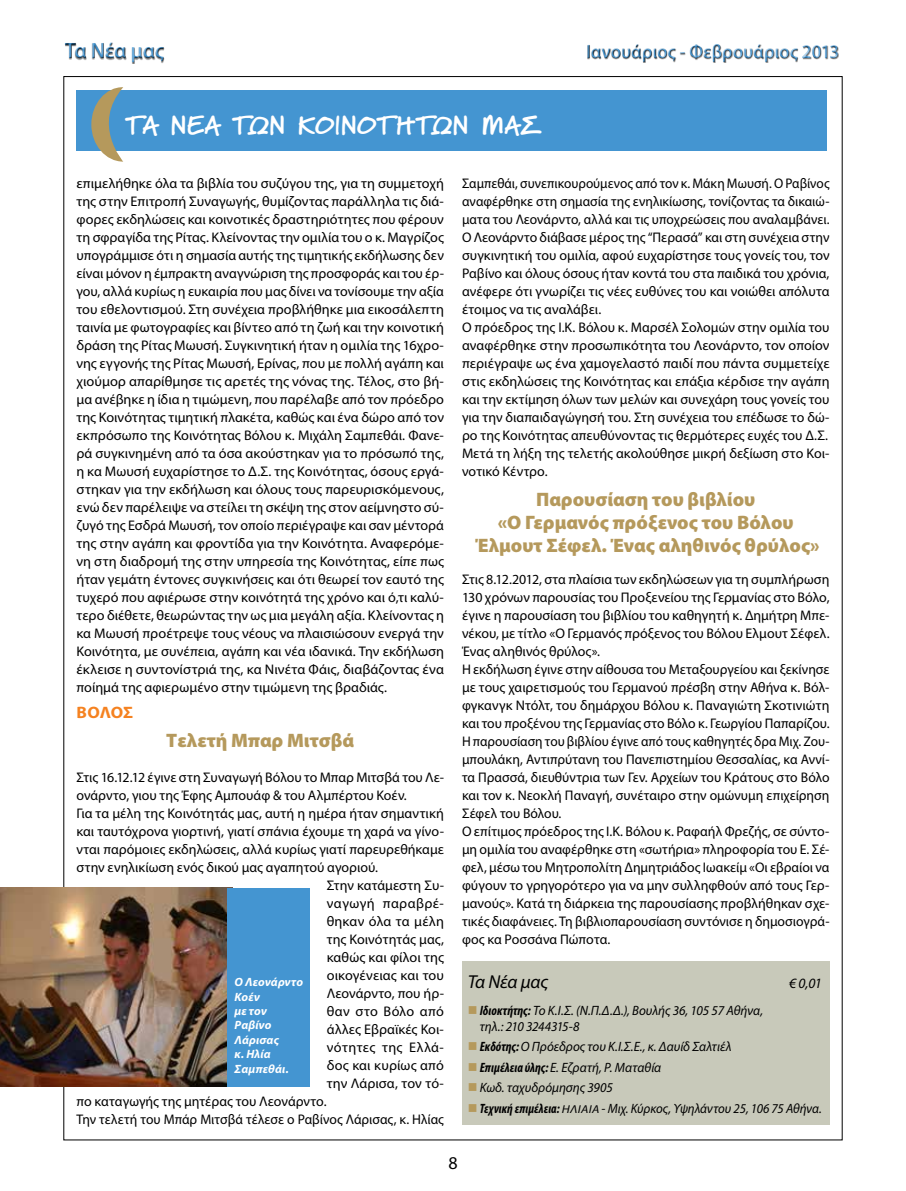
<style>
.page{position:relative;width:906px;height:1191px;background:#fff}
.page>*{position:absolute;margin:0;border:0;box-sizing:border-box;transform-origin:0 0}
.t1{font:900 26.25px "PF Notepad";letter-spacing:.005em;color:#fff;scale:1.04 1}
.t2{font:600 22.5px "Myriad Pro";letter-spacing:-.01em;color:#4495d1;scale:.95 1}
.t3{font:600 19.65px "Myriad Pro";letter-spacing:-.005em;color:#4495d1;scale:.95 1}
.t4{font:900 19.5px/23.4px "Myriad Pro";color:#b5995c;text-align:center}
.t5{font:italic 18.75px "Myriad Pro";letter-spacing:-.015em;color:#000}
.t6{font:18px "Myriad Pro";color:#000}
.t7{font:700 16.65px "Myriad Pro";letter-spacing:-.005em;color:#f58220;scale:1.05 1}
.t8{font:italic 14.25px "Myriad Pro";color:#000}
.t9{font:13.95px/18px "Myriad Pro";color:#000;text-align:justify}
.t10{font:13.95px/18px "Myriad Pro";color:#000;scale:.96 1}
.t11{font:13.95px "Myriad Pro";letter-spacing:.025em;color:#000}
.t12{font:13.95px "Myriad Pro";letter-spacing:.035em;color:#000}
.t13{font:italic 13.5px/16.2px "Myriad Pro";letter-spacing:-.005em;color:#000}
.t14{font:italic 13.5px "Myriad Pro";letter-spacing:-.005em;color:#000;scale:.95 1}
.t15{font:italic 700 12px/14.4px "Myriad Pro";letter-spacing:.015em;color:#fff}
.s1{color:#b5995c}
.s2{font-weight:700;font-stretch:condensed}
.s3{font-size:11.55px}
</style>
<div class="page">
<div style="left:63px;top:42px;width:102px;height:22px;background:#000;opacity:.75"></div>
<div style="left:586px;top:44px;width:254px;height:20px;background:#000;opacity:.75"></div>
<div style="left:462px;top:961px;width:367px;height:164px;background:#c8c9ba"></div>
<img style="left:0;top:888px;width:227px;height:198px">
<div style="left:76px;top:90px;width:750px;height:60px;background:#4495d1"></div>
<svg style="left:91px;top:87px;width:32px;height:75px"></svg>
<div style="left:227px;top:888px;width:83px;height:198px;background:#4495d1"></div>
<h2 class="t2" style="left:65px;top:36px;width:106px">Τα Νέα μας</h2>
<h3 class="t3" style="left:586px;top:39px;width:268px">Ιανουάριος - Φεβρουάριος 2013</h3>
<h1 class="t1" style="left:125px;top:109px;width:400px">ΤΑ ΝΕΑ ΤΩΝ ΚΟΙΝΟΤΗΤΩΝ ΜΑΣ</h1>
<p class="t9" style="left:76px;top:174px;width:369px">επιμελήθηκε όλα τα βιβλία του συζύγου της, για τη συμμετοχή της στην Επιτροπή Συναγωγής, θυμίζοντας παράλληλα τις διά&shy;φορες εκδηλώσεις και κοινοτικές δραστηριότητες που φέρουν τη σφραγίδα της Ρίτας. Κλείνοντας την ομιλία του ο κ. Μαγρίζος υπογράμμισε ότι η σημασία αυτής της τιμητικής εκδήλωσης δεν είναι μόνον η έμπρακτη αναγνώριση της προσφοράς και του έρ&shy;γου, αλλά κυρίως η ευκαιρία που μας δίνει να τονίσουμε την αξία του εθελοντισμού. Στη συνέχεια προβλήθηκε μια εικοσάλεπτη ταινία με φωτογραφίες και βίντεο από τη ζωή και την κοινοτική δράση της Ρίτας Μωυσή. Συγκινητική ήταν η ομιλία της 16χρο&shy;νης εγγονής της Ρίτας Μωυσή, Ερίνας, που με πολλή αγάπη και χιούμορ απαρίθμησε τις αρετές της νόνας της. Τέλος, στο βή&shy;μα ανέβηκε η ίδια η τιμώμενη, που παρέλαβε από τον πρόεδρο της Κοινότητας τιμητική πλακέτα, καθώς και ένα δώρο από τον εκπρόσωπο της Κοινότητας Βόλου κ. Μιχάλη Σαμπεθάι. Φανε&shy;ρά συγκινημένη από τα όσα ακούστηκαν για το πρόσωπό της, η κα Μωυσή ευχαρίστησε το Δ.Σ. της Κοινότητας, όσους εργά&shy;στηκαν για την εκδήλωση και όλους τους παρευρισκόμενους, ενώ δεν παρέλειψε να στείλει τη σκέψη της στον αείμνηστο σύ&shy;ζυγό της Εσδρά Μωυσή, τον οποίο περιέγραψε και σαν μέντορά της στην αγάπη και φροντίδα για την Κοινότητα. Αναφερόμε&shy;νη στη διαδρομή της στην υπηρεσία της Κοινότητας, είπε πως ήταν γεμάτη έντονες συγκινήσεις και ότι θεωρεί τον εαυτό της τυχερό που αφιέρωσε στην κοινότητά της χρόνο και ό,τι καλύ&shy;τερο διέθετε, θεωρώντας την ως μια μεγάλη αξία. Κλείνοντας η κα Μωυσή προέτρεψε τους νέους να πλαισιώσουν ενεργά την Κοινότητα, με συνέπεια, αγάπη και νέα ιδανικά. Την εκδήλωση έκλεισε η συντονίστριά της, κα Νινέτα Φάις, διαβάζοντας ένα ποίημά της αφιερωμένο στην τιμώμενη της βραδιάς.</p>
<p class="t7" style="left:77px;top:701px;width:55px">ΒΟΛΟΣ</p>
<h3 class="t4" style="left:166px;top:728px;width:189px">Τελετή Μπαρ Μιτσβά</h3>
<p class="t9" style="left:76px;top:768px;width:369px">Στις 16.12.12 έγινε στη Συναγωγή Βόλου το Μπαρ Μιτσβά του Λε-</p>
<p class="t9" style="left:76px;top:786px;width:332px">ονάρντο, γιου της Έφης Αμπουάφ &amp; του Αλμπέρτου Κοέν.</p>
<p class="t9" style="left:76px;top:804px;width:369px">Για τα μέλη της Κοινότητάς μας, αυτή η ημέρα ήταν σημαντική</p>
<p class="t9" style="left:76px;top:822px;width:369px">και ταυτόχρονα γιορτινή, γιατί σπάνια έχουμε τη χαρά να γίνο-</p>
<p class="t9" style="left:76px;top:840px;width:369px">νται παρόμοιες εκδηλώσεις, αλλά κυρίως γιατί παρευρεθήκαμε</p>
<p class="t9" style="left:76px;top:858px;width:303px">στην ενηλικίωση ενός δικού μας αγαπητού αγοριού.</p>
<p class="t9" style="left:327px;top:876px;width:119px">Στην κατάμεστη Συ-</p>
<p class="t12" style="left:327px;top:895px;width:119px">ναγωγή παραβρέ-</p>
<p class="t9" style="left:327px;top:912px;width:119px">θηκαν όλα τα μέλη</p>
<p class="t9" style="left:327px;top:930px;width:119px">της Κοινότητάς μας,</p>
<p class="t9" style="left:327px;top:948px;width:119px">καθώς και φίλοι της</p>
<p class="t9" style="left:327px;top:966px;width:119px">οικογένειας και του</p>
<p class="t9" style="left:327px;top:984px;width:119px">Λεονάρντο, που ήρ-</p>
<p class="t11" style="left:327px;top:1003px;width:119px">θαν στο Βόλο από</p>
<p class="t9" style="left:327px;top:1020px;width:119px">άλλες Εβραϊκές Κοι-</p>
<p class="t11" style="left:327px;top:1039px;width:119px">νότητες της Ελλά-</p>
<p class="t9" style="left:327px;top:1056px;width:119px">δος και κυρίως από</p>
<p class="t9" style="left:327px;top:1074px;width:119px">την Λάρισα, τον τό-</p>
<p class="t9" style="left:76px;top:1092px;width:252px">πο καταγωγής της μητέρας του Λεονάρντο.</p>
<p class="t9" style="left:76px;top:1110px;width:369px">Την τελετή του Μπάρ Μιτσβά τέλεσε ο Ραβίνος Λάρισας, κ. Ηλίας</p>
<p class="t15" style="left:235px;top:974px;width:70px">Ο Λεονάρντο<br>Κοέν<br>με τον<br>Ραβίνο<br>Λάρισας<br>κ. Ηλία<br>Σαμπεθάι.</p>
<p class="t10" style="left:462px;top:174px;width:384px">Σαμπεθάι, συνεπικουρούμενος από τον κ. Μάκη Μωυσή. Ο Ραβίνος αναφέρθηκε στη σημασία της ενηλικίωσης, τονίζοντας τα δικαιώ&shy;ματα του Λεονάρντο, αλλά και τις υποχρεώσεις που αναλαμβάνει.<br>Ο Λεονάρντο διάβασε μέρος της “Περασά” και στη συνέχεια στην συγκινητική του ομιλία, αφού ευχαρίστησε τους γονείς του, τον Ραβίνο και όλους όσους ήταν κοντά του στα παιδικά του χρόνια, ανέφερε ότι γνωρίζει τις νέες ευθύνες του και νοιώθει απόλυτα έτοιμος να τις αναλάβει.<br>Ο πρόεδρος της Ι.Κ. Βόλου κ. Μαρσέλ Σολομών στην ομιλία του αναφέρθηκε στην προσωπικότητα του Λεονάρντο, τον οποίον περιέγραψε ως ένα χαμογελαστό παιδί που πάντα συμμετείχε στις εκδηλώσεις της Κοινότητας και επάξια κέρδισε την αγάπη και την εκτίμηση όλων των μελών και συνεχάρη τους γονείς του για την διαπαιδαγώγησή του. Στη συνέχεια του επέδωσε το δώ&shy;ρο της Κοινότητας απευθύνοντας τις θερμότερες ευχές του Δ.Σ.<br>Μετά τη λήξη της τελετής ακολούθησε μικρή δεξίωση στο Κοι&shy;νοτικό Κέντρο.</p>
<h3 class="t4" style="left:475px;top:486px;width:346px">Παρουσίαση του βιβλίου<br>«Ο Γερμανός πρόξενος του Βόλου<br>Έλμουτ Σέφελ. Ένας αληθινός θρύλος»</h3>
<p class="t9" style="left:462px;top:570px;width:369px;text-align:left">Στις 8.12.2012, στα πλαίσια των εκδηλώσεων για τη συμπλήρωση 130 χρόνων παρουσίας του Προξενείου της Γερμανίας στο Βόλο, έγινε η παρουσίαση του βιβλίου του καθηγητή κ. Δημήτρη Μπε&shy;νέκου, με τίτλο «Ο Γερμανός πρόξενος του Βόλου Ελμουτ Σέφελ.<br>Ένας αληθινός θρύλος».<br>Η εκδήλωση έγινε στην αίθουσα του Μεταξουργείου και ξεκίνησε με τους χαιρετισμούς του Γερμανού πρέσβη στην Αθήνα κ. Βόλ&shy;φγκανγκ Ντόλτ, του δημάρχου Βόλου κ. Παναγιώτη Σκοτινιώτη και του προξένου της Γερμανίας στο Βόλο κ. Γεωργίου Παπαρίζου.<br>Η παρουσίαση του βιβλίου έγινε από τους καθηγητές δρα Μιχ. Ζου&shy;μπουλάκη, Αντιπρύτανη του Πανεπιστημίου Θεσσαλίας, κα Αννί&shy;τα Πρασσά, διευθύντρια των Γεν. Αρχείων του Κράτους στο Βόλο και τον κ. Νεοκλή Παναγή, συνέταιρο στην ομώνυμη επιχείρηση Σέφελ του Βόλου.<br>Ο επίτιμος πρόεδρος της Ι.Κ. Βόλου κ. Ραφαήλ Φρεζής, σε σύντο&shy;μη ομιλία του αναφέρθηκε στη «σωτήρια» πληροφορία του Ε. Σέ&shy;φελ, μέσω του Μητροπολίτη Δημητριάδος Ιωακείμ «Οι εβραίοι να φύγουν το γρηγορότερο για να μην συλληφθούν από τους Γερ&shy;μανούς». Κατά τη διάρκεια της παρουσίασης προβλήθηκαν σχε&shy;τικές διαφάνειες. Τη βιβλιοπαρουσίαση συντόνισε η δημοσιογρά&shy;φος κα Ροσσάνα Πώποτα.</p>
<h3 class="t5" style="left:468px;top:970px;width:82px">Τα Νέα μας</h3>
<p class="t8" style="left:789px;top:974px;width:34px">€ 0,01</p>
<p class="t13" style="left:480px;top:1002px;width:285px;text-indent:-12px"><span class="s1">■</span> <span class="s2">Iδιοκτήτης:</span> Tο K.I.Σ. (N.Π.Δ.Δ.), Βουλής 36, 105 57 Aθήνα, τηλ.: 210 3244315-8</p>
<p class="t13" style="left:468px;top:1038px;width:265px"><span class="s1">■</span> <span class="s2">Eκδότης:</span> O Πρόεδρος του Κ.Ι.Σ.Ε., κ. Δαυίδ Σαλτιέλ</p>
<p class="t13" style="left:468px;top:1059px;width:195px"><span class="s1">■</span> <span class="s2">Eπιμέλεια ύλης:</span> Ε. Εζρατή, Ρ. Ματαθία</p>
<p class="t13" style="left:468px;top:1079px;width:147px"><span class="s1">■</span> Κωδ. ταχυδρόμησης 3905</p>
<p class="t14" style="left:468px;top:1100px;width:374px"><span class="s1">■</span> <span class="s2">Τεχνική επιμέλεια:</span> <span class="s3">ΗΛΙΑΙΑ</span> - Μιχ. Κύρκος, Υψηλάντου 25, 106 75 Αθήνα.</p>
<p class="t6" style="left:448px;top:1152px;width:11px">8</p>
</div>
